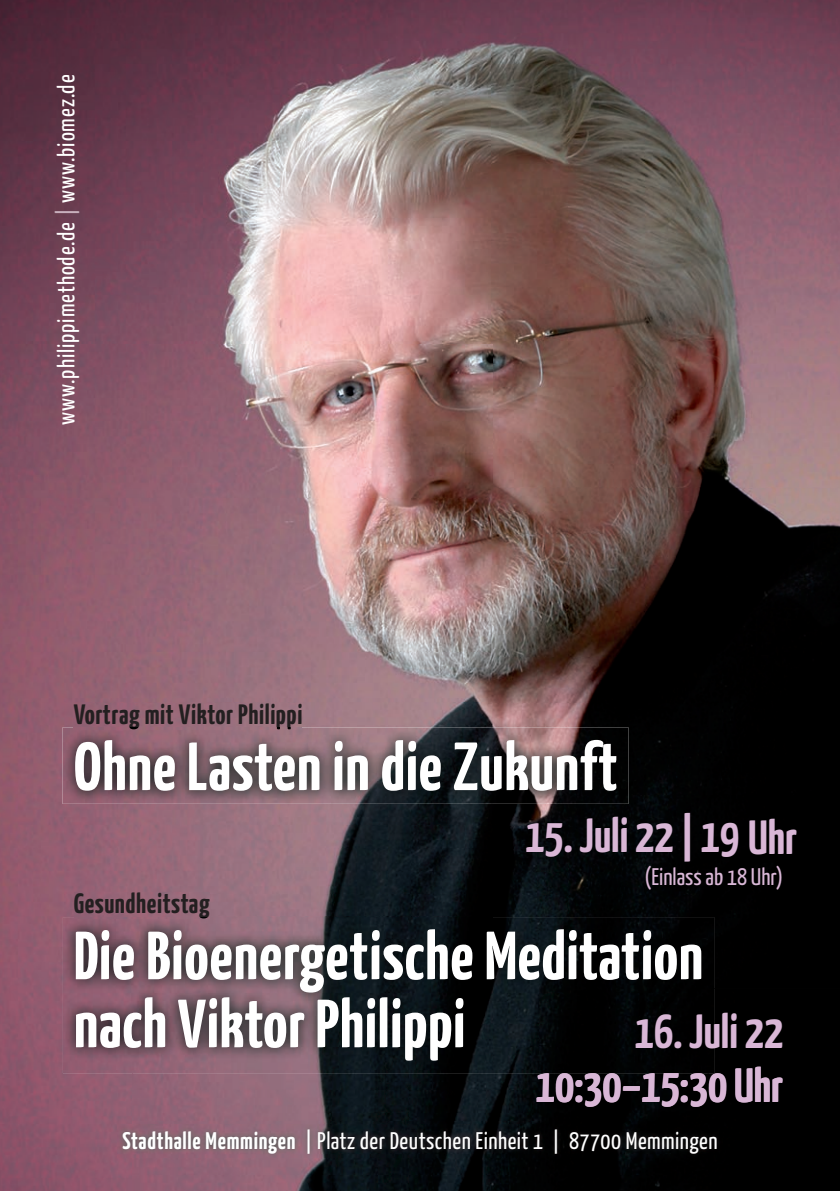
<style>
.page{position:relative;width:840px;height:1191px;background:#fff}
.page>*{position:absolute;margin:0;border:0;box-sizing:border-box;transform-origin:0 0}
.t1{font:700 68px/68px "Yanone Kaffeesatz";letter-spacing:.01em;color:#fff}
.t2{font:700 48px/54px "Yanone Kaffeesatz";color:#d9b7d6;text-align:right}
.t3{font:700 28px "Yanone Kaffeesatz";letter-spacing:.02em;color:#231f20}
.t4{font:24px "Yanone Kaffeesatz";letter-spacing:.02em;color:#fff}
.t5{font:24px "Yanone Kaffeesatz";letter-spacing:.04em;color:#fff}
.t6{font:24px "Yanone Kaffeesatz";color:#d9b7d6}
.s1{color:#c8b0bd}
.s2{font-weight:700}
</style>
<div class="page">
<img style="left:0;top:0;width:491px;height:916px">
<img style="left:491px;top:0;width:348px;height:988px">
<img style="left:0;top:916px;width:132px;height:275px">
<img style="left:209px;top:916px;width:283px;height:1px">
<div style="left:708px;top:988px;width:131px;height:203px;background:#000"></div>
<img style="left:132px;top:1073px;width:576px;height:118px">
<img style="left:74px;top:703px;width:227px;height:24px">
<img style="left:74px;top:892px;width:135px;height:25px">
<img style="left:62px;top:727px;width:566px;height:76px">
<img style="left:74px;top:727px;width:227px;height:2px">
<img style="left:118px;top:1124px;width:603px;height:33px">
<img style="left:63px;top:917px;width:650px;height:156px">
<p class="t5" style="left:51px;top:425px;width:351px;rotate:-90deg">www.philippimethode.de <span class="s1">|</span> www.biomez.de</p>
<p class="t3" style="left:74px;top:697px;width:230px">Vortrag mit Viktor Philippi</p>
<p class="t1" style="left:74px;top:731px;width:545px">Ohne Lasten in die Zukunft</p>
<p class="t2" style="left:525px;top:807px;width:273px">15.Juli 22 | 19 Uhr</p>
<p class="t6" style="left:644px;top:862px;width:140px">(Einlass ab 18 Uhr)</p>
<p class="t3" style="left:74px;top:886px;width:137px">Gesundheitstag</p>
<p class="t1" style="left:74px;top:920px;width:630px">Die Bioenergetische Meditation nach Viktor Philippi</p>
<p class="t2" style="left:535px;top:1003px;width:249px">16. Juli 22<br>10:30–15:30 Uhr</p>
<p class="t4" style="left:122px;top:1126px;width:596px"><span class="s2">Stadthalle Memmingen</span> | Platz der Deutschen Einheit 1 | 87700 Memmingen</p>
</div>
